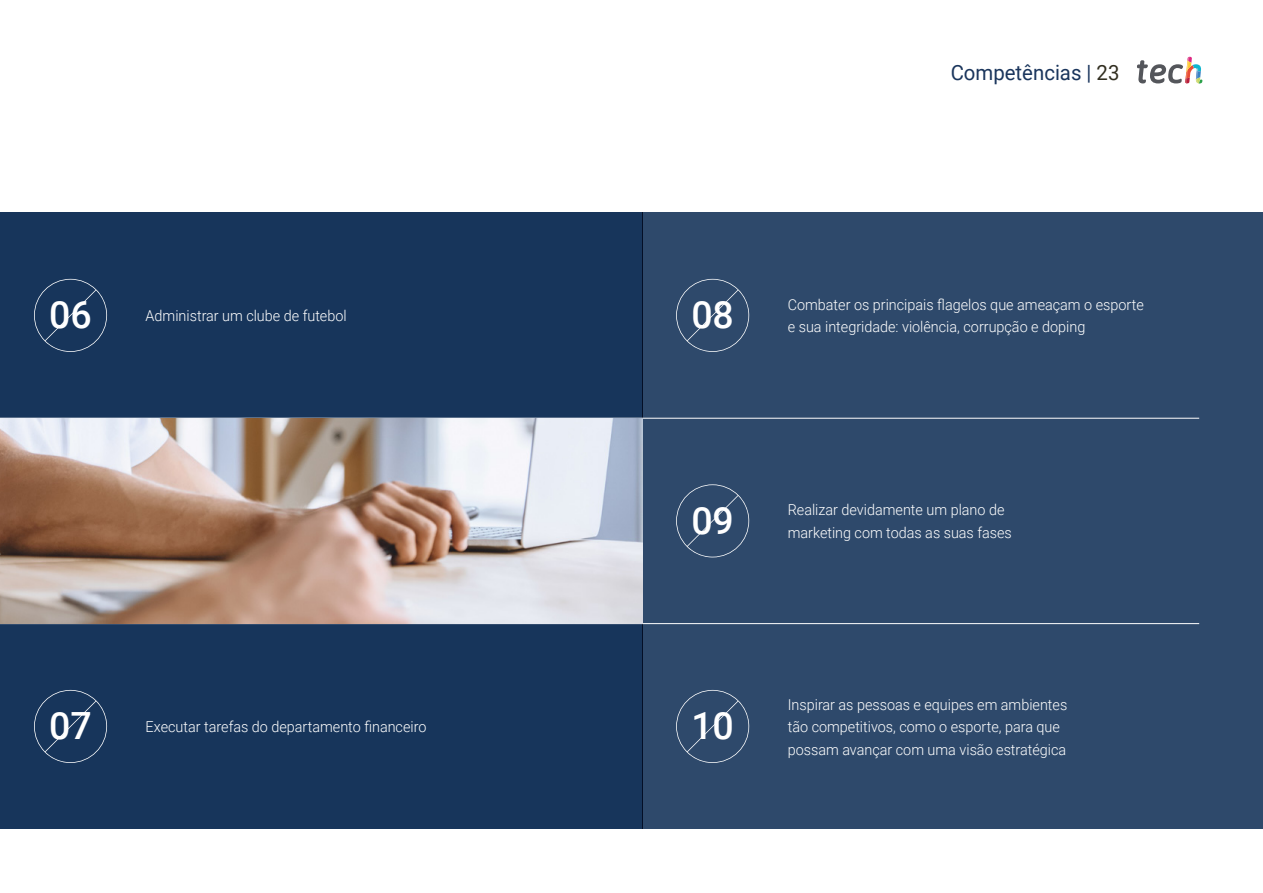
<style>
.page{position:relative;width:1263px;height:893px;background:#fff}
.page>*{position:absolute;margin:0;border:0;box-sizing:border-box;transform-origin:0 0}
.t1{font:500 37.5px "Roboto";color:#fff}
.t2{font:21px "Roboto";color:#1a355c}
.t3{font:300 15px/22.5px "Roboto";color:#fff;scale:.96 1}
.s1{color:#312e20}
</style>
<div class="page">
<svg style="left:1137px;top:57px;width:65px;height:27px"></svg>
<div style="left:0;top:213px;width:642px;height:616px;background:#17355b"></div>
<div style="left:642px;top:213px;width:621px;height:616px;background:#2e496b"></div>
<svg style="left:34px;top:279px;width:73px;height:73px"></svg>
<svg style="left:676px;top:279px;width:73px;height:73px"></svg>
<svg style="left:34px;top:690px;width:73px;height:73px"></svg>
<svg style="left:676px;top:484px;width:73px;height:73px"></svg>
<svg style="left:676px;top:690px;width:73px;height:73px"></svg>
<hr style="left:0;top:418px;width:1199px;height:1px;background:#fff">
<hr style="left:0;top:623px;width:1199px;height:1px;background:#fff">
<img style="left:0;top:418px;width:642px;height:205px">
<h2 class="t2" style="left:951px;top:57px;width:170px">Competências | <span class="s1">23</span></h2>
<h1 class="t1" style="left:49px;top:288px;width:44px">06</h1>
<h1 class="t1" style="left:691px;top:288px;width:44px">08</h1>
<p class="t3" style="left:146px;top:304px;width:211px">Administrar um clube de futebol</p>
<p class="t3" style="left:788px;top:293px;width:372px">Combater os principais flagelos que ameaçam o esporte</p>
<p class="t3" style="left:788px;top:315px;width:311px">e sua integridade: violência, corrupção e doping</p>
<h1 class="t1" style="left:49px;top:699px;width:44px">07</h1>
<p class="t3" style="left:146px;top:715px;width:294px">Executar tarefas do departamento financeiro</p>
<h1 class="t1" style="left:691px;top:494px;width:44px">09</h1>
<p class="t3" style="left:788px;top:498px;width:235px">Realizar devidamente um plano de marketing com todas as suas fases</p>
<h1 class="t1" style="left:691px;top:699px;width:44px">10</h1>
<p class="t3" style="left:788px;top:692px;width:293px">Inspirar as pessoas e equipes em ambientes tão competitivos, como o esporte, para que possam avançar com uma visão estratégica</p>
</div>
